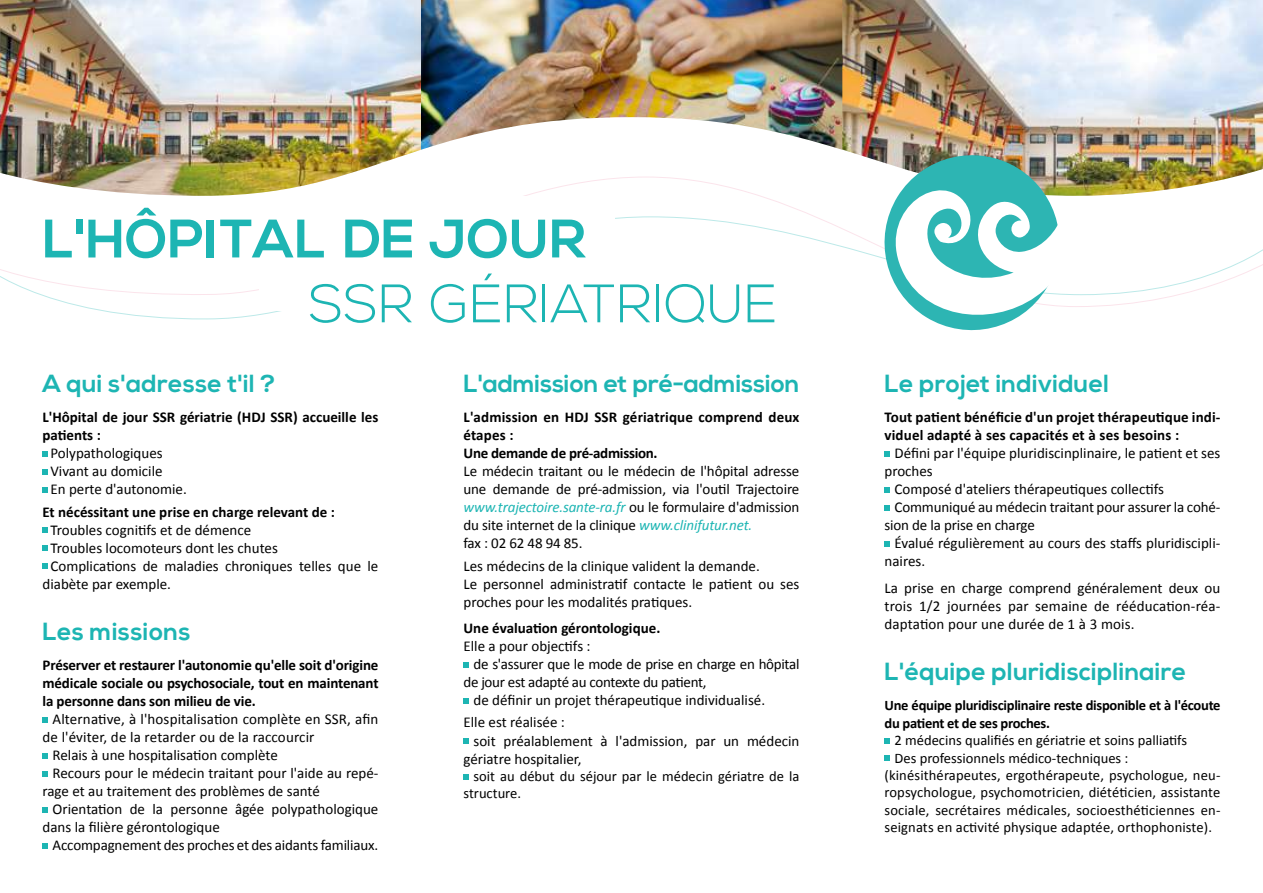
<style>
.page{position:relative;width:1263px;height:893px;background:#fff}
.page>*{position:absolute;margin:0;border:0;box-sizing:border-box;transform-origin:0 0}
.t1{font:700 54px "Nexa";color:#1db5b3}
.t2{font:300 54px "Nexa";letter-spacing:.01em;color:#1db5b3}
.t3{font:700 24.75px "Nexa";letter-spacing:.01em;color:#1db5b3}
.t4{font:700 24.75px "Nexa";letter-spacing:-.01em;color:#1db5b3}
.t5{font:15px/18px "Calibri";color:#000}
.t6{font:700 15px/18px "Calibri";color:#000}
.t7{font:15px "Calibri";letter-spacing:-.02em;color:#000}
.t8{font:14.55px/17.4px "Calibri";letter-spacing:.005em;color:#000}
.t9{font:700 14.55px/17.4px "Calibri";letter-spacing:-.02em;color:#000}
.s1{font-style:italic;color:#1db5b3}
</style>
<div class="page">
<svg style="left:0;top:176px;width:1263px;height:131px"></svg>
<img style="left:842px;top:0;width:421px;height:196px">
<img style="left:0;top:0;width:421px;height:196px">
<svg style="left:43px;top:451px;width:5px;height:6px"></svg>
<svg style="left:43px;top:469px;width:5px;height:6px"></svg>
<svg style="left:43px;top:487px;width:5px;height:6px"></svg>
<svg style="left:43px;top:528px;width:5px;height:5px"></svg>
<svg style="left:43px;top:546px;width:5px;height:5px"></svg>
<svg style="left:43px;top:564px;width:5px;height:5px"></svg>
<svg style="left:43px;top:717px;width:5px;height:6px"></svg>
<svg style="left:43px;top:753px;width:5px;height:6px"></svg>
<svg style="left:43px;top:771px;width:5px;height:6px"></svg>
<svg style="left:43px;top:807px;width:5px;height:6px"></svg>
<svg style="left:43px;top:843px;width:5px;height:6px"></svg>
<svg style="left:463px;top:662px;width:6px;height:6px"></svg>
<svg style="left:463px;top:698px;width:6px;height:6px"></svg>
<svg style="left:463px;top:738px;width:6px;height:6px"></svg>
<svg style="left:463px;top:774px;width:6px;height:5px"></svg>
<svg style="left:884px;top:451px;width:6px;height:6px"></svg>
<svg style="left:884px;top:487px;width:6px;height:6px"></svg>
<svg style="left:884px;top:505px;width:6px;height:6px"></svg>
<svg style="left:884px;top:541px;width:6px;height:6px"></svg>
<svg style="left:884px;top:738px;width:6px;height:6px"></svg>
<svg style="left:884px;top:755px;width:6px;height:6px"></svg>
<svg style="left:882px;top:143px;width:182px;height:188px"></svg>
<div style="left:259px;top:196px;width:356px;height:114px;background:#fff"></div>
<img style="left:421px;top:0;width:421px;height:150px">
<h1 class="t1" style="left:43px;top:208px;width:545px">L'HÔPITAL DE JOUR</h1>
<h1 class="t2" style="left:309px;top:273px;width:470px">SSR GÉRIATRIQUE</h1>
<h2 class="t3" style="left:43px;top:369px;width:235px">A qui s'adresse t'il ?</h2>
<p class="t6" style="left:43px;top:408px;width:337px">L'Hôpital de jour SSR gériatrie (HDJ SSR) accueille les patients :</p>
<p class="t5" style="left:50px;top:444px;width:138px">Polypathologiques<br>Vivant au domicile<br>En perte d'autonomie.</p>
<p class="t6" style="left:43px;top:503px;width:294px">Et nécéssitant une prise en charge relevant de :</p>
<p class="t5" style="left:50px;top:521px;width:202px">Troubles cognitifs et de démence</p>
<p class="t5" style="left:50px;top:539px;width:229px">Troubles locomoteurs dont les chutes</p>
<p class="t5" style="left:50px;top:557px;width:329px">Complications de maladies chroniques telles que le</p>
<p class="t5" style="left:43px;top:575px;width:130px">diabète par exemple.</p>
<h2 class="t3" style="left:43px;top:617px;width:149px">Les missions</h2>
<p class="t6" style="left:43px;top:656px;width:337px;text-align:justify">Préserver et restaurer l'autonomie qu'elle soit d'origine médicale sociale ou psychosociale, tout en maintenant la personne dans son milieu de vie.</p>
<p class="t5" style="left:53px;top:710px;width:327px">Alternative, à l'hospitalisation complète en SSR, afin</p>
<p class="t5" style="left:43px;top:728px;width:273px">de l'éviter, de la retarder ou de la raccourcir</p>
<p class="t5" style="left:53px;top:746px;width:227px">Relais à une hospitalisation complète</p>
<p class="t5" style="left:53px;top:764px;width:327px">Recours pour le médecin traitant pour l'aide au repé-</p>
<p class="t5" style="left:43px;top:782px;width:279px">rage et au traitement des problèmes de santé</p>
<p class="t5" style="left:53px;top:800px;width:327px">Orientation de la personne âgée polypathologique</p>
<p class="t5" style="left:43px;top:818px;width:179px">dans la filière gérontologique</p>
<p class="t5" style="left:53px;top:836px;width:327px">Accompagnement des proches et des aidants familiaux.</p>
<h2 class="t4" style="left:463px;top:369px;width:337px">L'admission et pré-admission</h2>
<p class="t6" style="left:463px;top:408px;width:337px">L'admission en HDJ SSR gériatrique comprend deux étapes :<br>Une demande de pré-admission.</p>
<p class="t5" style="left:463px;top:463px;width:337px">Le médecin traitant ou le médecin de l'hôpital adresse une demande de pré-admission, via l'outil Trajectoire <span class="s1">www.trajectoire.sante-ra.fr</span> ou le formulaire d'admission du site internet de la clinique <span class="s1">www.clinifutur.net.<br></span>fax : 02 62 48 94 85.</p>
<p class="t5" style="left:463px;top:557px;width:337px">Les médecins de la clinique valident la demande.<br>Le personnel administratif contacte le patient ou ses proches pour les modalités pratiques.</p>
<p class="t6" style="left:463px;top:619px;width:198px">Une évaluation gérontologique.</p>
<p class="t5" style="left:463px;top:637px;width:129px">Elle a pour objectifs :</p>
<p class="t7" style="left:473px;top:655px;width:327px">de s'assurer que le mode de prise en charge en hôpital</p>
<p class="t7" style="left:463px;top:673px;width:245px">de jour est adapté au contexte du patient,</p>
<p class="t5" style="left:473px;top:691px;width:293px">de définir un projet thérapeutique individualisé.</p>
<p class="t5" style="left:463px;top:714px;width:103px">Elle est réalisée :</p>
<p class="t5" style="left:473px;top:732px;width:327px">soit préalablement à l'admission, par un médecin</p>
<p class="t5" style="left:463px;top:750px;width:120px">gériatre hospitalier,</p>
<p class="t8" style="left:463px;top:767px;width:337px;text-indent:10px">soit au début du séjour par le médecin gériatre de la structure.</p>
<h2 class="t3" style="left:884px;top:369px;width:226px">Le projet individuel</h2>
<p class="t6" style="left:884px;top:408px;width:337px">Tout patient bénéficie d'un projet thérapeutique indi&shy;viduel adapté à ses capacités et à ses besoins :</p>
<p class="t5" style="left:894px;top:445px;width:327px">Défini par l'équipe pluridiscinplinaire, le patient et ses</p>
<p class="t5" style="left:884px;top:463px;width:50px">proches</p>
<p class="t5" style="left:894px;top:481px;width:271px">Composé d'ateliers thérapeutiques collectifs</p>
<p class="t5" style="left:894px;top:499px;width:327px">Communiqué au médecin traitant pour assurer la cohé-</p>
<p class="t5" style="left:884px;top:517px;width:152px">sion de la prise en charge</p>
<p class="t5" style="left:894px;top:535px;width:327px">Évalué régulièrement au cours des staffs pluridiscipli-</p>
<p class="t5" style="left:884px;top:553px;width:42px">naires.</p>
<p class="t5" style="left:884px;top:579px;width:337px;text-align:justify">La prise en charge comprend généralement deux ou trois 1/2 journées par semaine de rééducation-réa&shy;daptation pour une durée de 1 à 3 mois.</p>
<h2 class="t3" style="left:884px;top:657px;width:303px">L'équipe pluridisciplinaire</h2>
<p class="t9" style="left:884px;top:697px;width:338px">Une équipe pluridisciplinaire reste disponible et à l'écoute du patient et de ses proches.</p>
<p class="t8" style="left:894px;top:732px;width:294px">2 médecins qualifiés en gériatrie et soins palliatifs</p>
<p class="t8" style="left:894px;top:749px;width:235px">Des professionnels médico-techniques :</p>
<p class="t8" style="left:884px;top:766px;width:337px">(kinésithérapeutes, ergothérapeute, psychologue, neu-</p>
<p class="t8" style="left:884px;top:784px;width:337px">ropsychologue, psychomotricien, diététicien, assistante</p>
<p class="t8" style="left:884px;top:801px;width:337px">sociale, secrétaires médicales, socioesthéticiennes en-</p>
<p class="t8" style="left:884px;top:819px;width:329px">seignats en activité physique adaptée, orthophoniste).</p>
</div>
